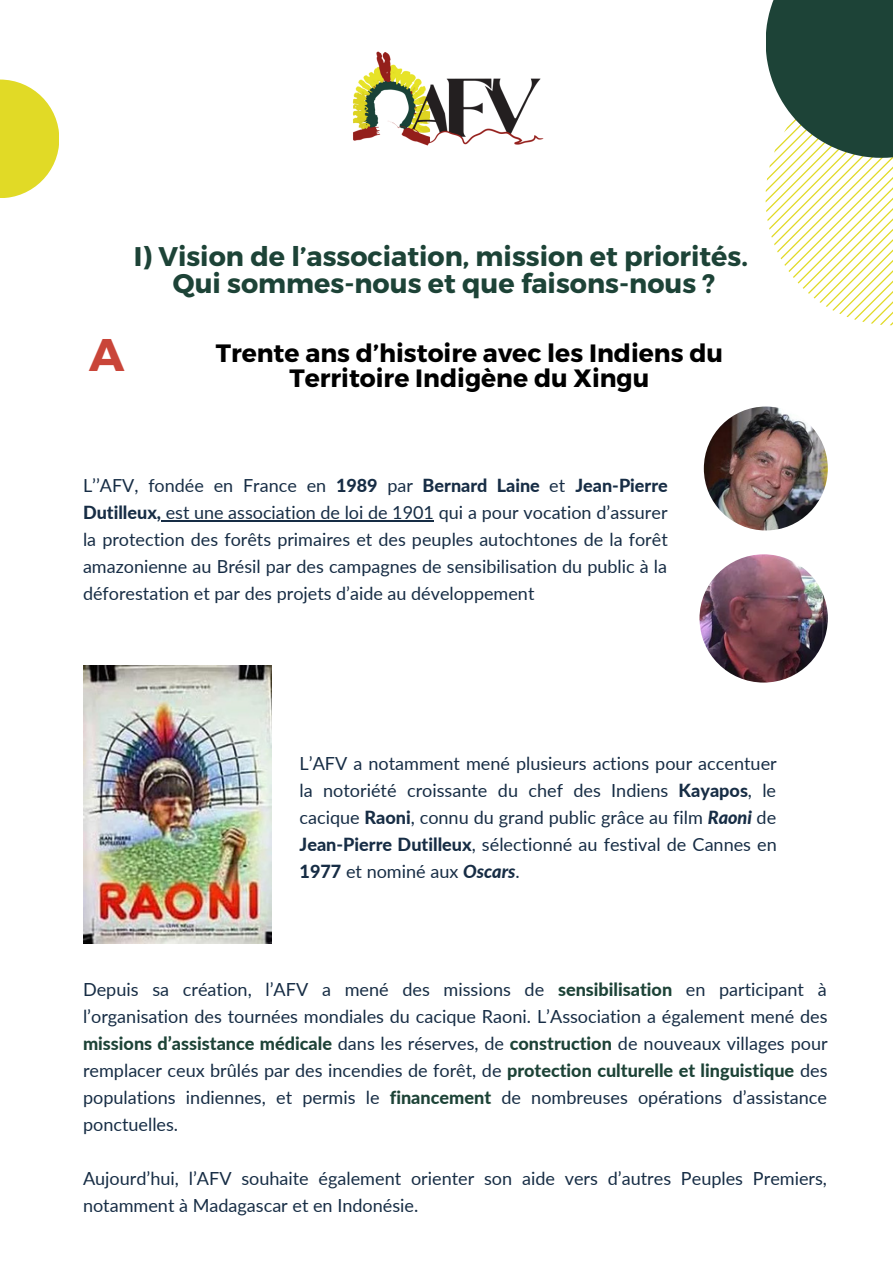
<style>
.page{position:relative;width:893px;height:1264px;background:#fff}
.page>*{position:absolute;margin:0;border:0;box-sizing:border-box;transform-origin:0 0}
.t1{font:700 45.75px "Montserrat";color:#c94539}
.t2{font:700 27px "Montserrat";color:#1d4337}
.t3{font:700 25.05px "Montserrat";color:#000}
.t4{font:18px/27px "Lato";color:#172d45;text-align:justify}
.s1{font-weight:800}
.s2{font-weight:800;font-style:italic}
.s3{font-weight:800;color:#1d4337}
</style>
<div class="page">
<img style="left:352px;top:51px;width:192px;height:95px">
<svg style="left:765px;top:158px;width:127px;height:167px"></svg>
<svg style="left:0;top:80px;width:59px;height:118px;fill:#e1da26"></svg>
<img style="left:703px;top:406px;width:124px;height:124px;border-radius:50%">
<img style="left:699px;top:554px;width:128px;height:128px;border-radius:50%">
<img style="left:83px;top:665px;width:189px;height:279px">
<svg style="left:766px;top:0;width:126px;height:158px;background:#3e5f52"></svg>
<hr style="left:161px;top:520px;width:273px;height:1px;background:#172d45">
<p class="t2" style="left:134px;top:239px;width:615px">I) Vision de l’association, mission et priorités.</p>
<p class="t2" style="left:173px;top:266px;width:544px">Qui sommes-nous et que faisons-nous ?</p>
<p class="t1" style="left:89px;top:325px;width:37px">A</p>
<p class="t3" style="left:216px;top:337px;width:509px">Trente ans d’histoire avec les Indiens du</p>
<p class="t3" style="left:289px;top:362px;width:361px">Territoire Indigène du Xingu</p>
<p class="t4" style="left:83px;top:472px;width:586px">L’’AFV, fondée en France en <span class="s1">1989</span> par <span class="s1">Bernard Laine</span> et <span class="s1">Jean-Pierre Dutilleux,</span> est une association de loi de 1901 qui a pour vocation d’assurer la protection des forêts primaires et des peuples autochtones de la forêt amazonienne au Brésil par des campagnes de sensibilisation du public à la déforestation et par des projets d’aide au développement</p>
<p class="t4" style="left:299px;top:749px;width:478px">L’AFV a notamment mené plusieurs actions pour accentuer la notoriété croissante du chef des Indiens <span class="s1">Kayapos</span>, le cacique <span class="s1">Raoni</span>, connu du grand public grâce au film <span class="s2">Raoni</span> de <span class="s1">Jean-Pierre Dutilleux</span>, sélectionné au festival de Cannes en <span class="s1">1977</span> et nominé aux <span class="s2">Oscars</span>.</p>
<p class="t4" style="left:83px;top:975px;width:746px">Depuis sa création, l’AFV a mené des missions de <span class="s3">sensibilisation</span> en participant à l’organisation des tournées mondiales du cacique Raoni. L’Association a également mené des <span class="s3">missions d’assistance médicale</span> dans les réserves, de <span class="s3">construction</span> de nouveaux villages pour remplacer ceux brûlés par des incendies de forêt, de <span class="s3">protection culturelle et linguistique</span> des populations indiennes, et permis le <span class="s3">financement</span> de nombreuses opérations d’assistance ponctuelles.</p>
<p class="t4" style="left:83px;top:1164px;width:745px">Aujourd’hui, l’AFV souhaite également orienter son aide vers d’autres Peuples Premiers, notamment à Madagascar et en Indonésie.</p>
</div>
